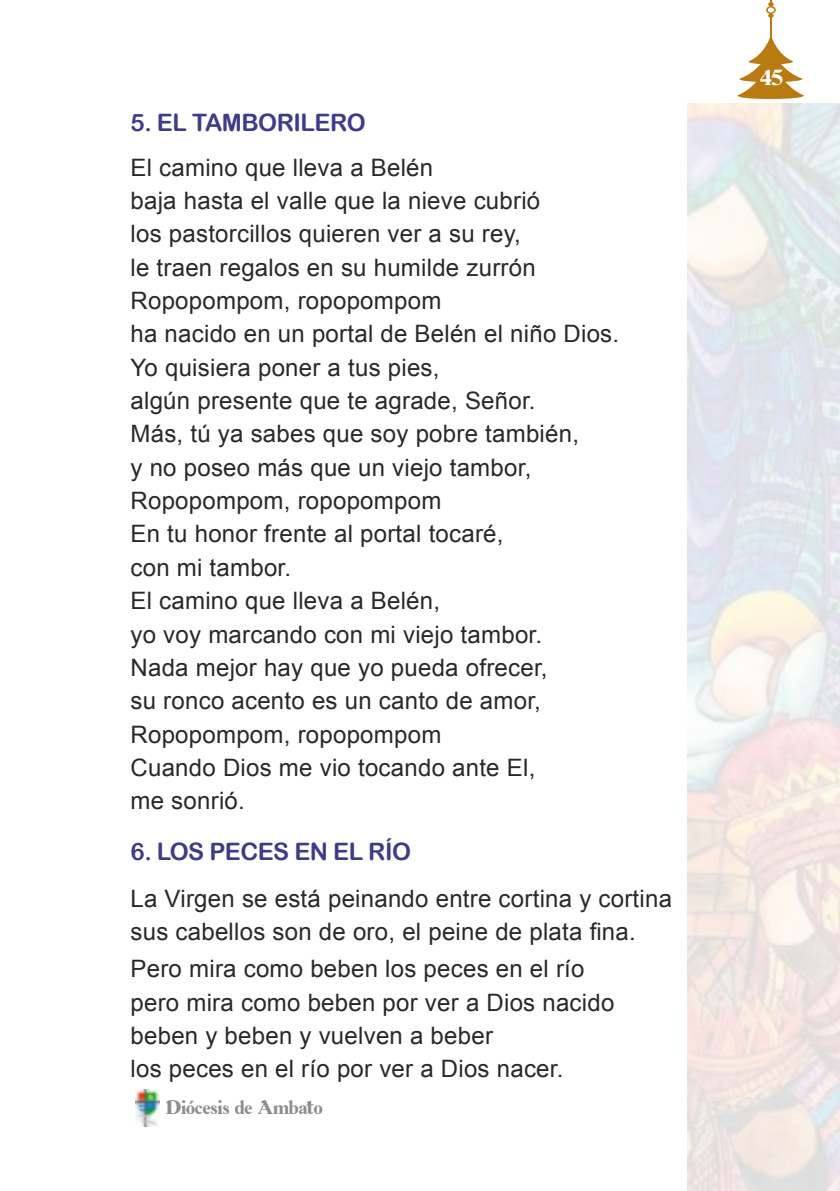
<style>
.page{position:relative;width:840px;height:1191px;background:#fff}
.page>*{position:absolute;margin:0;border:0;box-sizing:border-box;transform-origin:0 0}
.t1{font:24px/33.4px "Arial";letter-spacing:.01em;color:#2b2829}
.t2{font:24px "Arial Rounded MT Bold";letter-spacing:-.02em;color:#3e3c89}
.t3{font:20px "Amboqia Boriango";color:#fff}
.t4{font:18px "Amboqia Boriango";color:#8b8d8f}
</style>
<div class="page">
<svg style="left:737px;top:35px;width:66px;height:64px"></svg>
<hr style="left:769px;top:13px;width:2px;height:29px;background:#ba7a12">
<svg style="left:766px;top:0;width:9px;height:18px"></svg>
<img style="left:136px;top:1089px;width:24px;height:37px">
<p class="t2" style="left:130px;top:109px;width:237px">5. EL TAMBORILERO</p>
<p class="t1" style="left:130px;top:153px;width:490px">El camino que lleva a Belén<br>baja hasta el valle que la nieve cubrió<br>los pastorcillos quieren ver a su rey,<br>le traen regalos en su humilde zurrón<br>Ropopompom, ropopompom<br>ha nacido en un portal de Belén el niño Dios.<br>Yo quisiera poner a tus pies,<br>algún presente que te agrade, Señor.<br>Más, tú ya sabes que soy pobre también,<br>y no poseo más que un viejo tambor,<br>Ropopompom, ropopompom<br>En tu honor frente al portal tocaré,<br>con mi tambor.<br>El camino que lleva a Belén,<br>yo voy marcando con mi viejo tambor.<br>Nada mejor hay que yo pueda ofrecer,<br>su ronco acento es un canto de amor,<br>Ropopompom, ropopompom<br>Cuando Dios me vio tocando ante El,<br>me sonrió.</p>
<p class="t2" style="left:130px;top:837px;width:282px">6. LOS PECES EN EL RÍO</p>
<p class="t1" style="left:130px;top:883px;width:542px">La Virgen se está peinando entre cortina y cortina sus cabellos son de oro, el peine de plata fina.</p>
<p class="t1" style="left:130px;top:954px;width:485px">Pero mira como beben los peces en el río pero mira como beben por ver a Dios nacido beben y beben y vuelven a beber<br>los peces en el río por ver a Dios nacer.</p>
<p class="t4" style="left:166px;top:1097px;width:158px">Diócesis de Ambato</p>
<p class="t3" style="left:759px;top:66px;width:25px">45</p>
</div>
